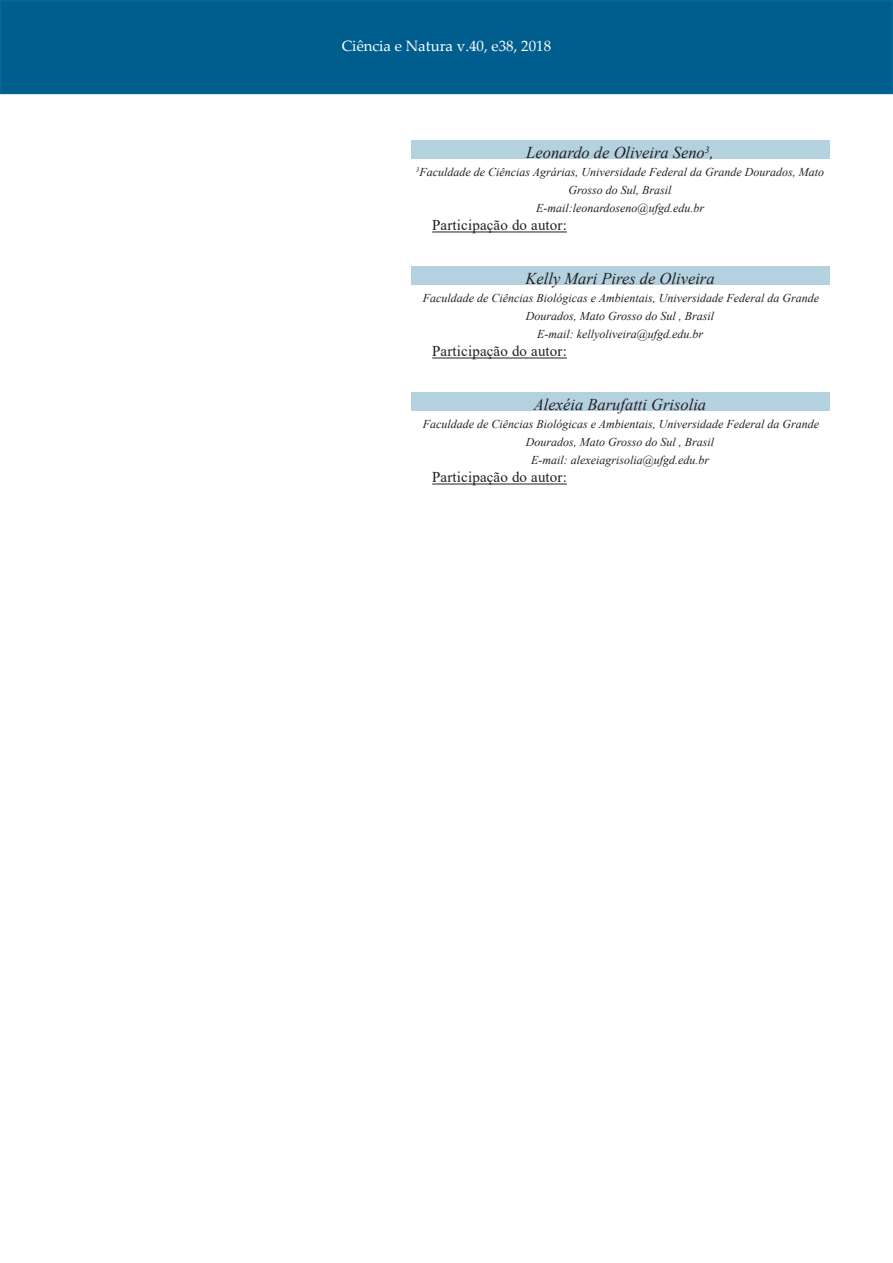
<style>
.page{position:relative;width:893px;height:1263px;background:#fff}
.page>*{position:absolute;margin:0;border:0;box-sizing:border-box;transform-origin:0 0}
.NomesAUTORES{font:italic 16.5px "Times New Roman";color:#231f20}
.TextoCORRIDO{font:15px "Times New Roman";letter-spacing:.01em;color:#231f20}
.t1{font:15px "Palatino Linotype";color:#fff}
.TitulacaoFiliacao{font:italic 12px/18px "Times New Roman";color:#231f20;text-align:center}
</style>
<div class="page">
<div style="left:0;top:0;width:893px;height:94px;background:#005e8e;border:2px solid #056699"></div>
<div style="left:411px;top:140px;width:418px;height:18px;background:#b4d1e0"></div>
<div style="left:411px;top:266px;width:418px;height:18px;background:#b4d1e0"></div>
<div style="left:411px;top:392px;width:418px;height:18px;background:#b4d1e0"></div>
<hr style="left:432px;top:232px;width:135px;height:1px;background:#231f20">
<hr style="left:432px;top:358px;width:135px;height:1px;background:#231f20">
<hr style="left:432px;top:484px;width:135px;height:1px;background:#231f20">
<p class="t1" style="left:342px;top:35px;width:211px">Ciência e Natura v.40, e38, 2018</p>
<p class="NomesAUTORES" style="left:526px;top:141px;width:189px">Leonardo de Oliveira Seno<sup>3</sup>,</p>
<p class="TitulacaoFiliacao" style="left:416px;top:163px;width:410px"><sup>3</sup>Faculdade de Ciências Agrárias, Universidade Federal da Grande Dourados, Mato<br>Grosso do Sul, Brasil</p>
<p class="TitulacaoFiliacao" style="left:536px;top:199px;width:169px">E-mail:leonardoseno@ufgd.edu.br</p>
<p class="TextoCORRIDO" style="left:432px;top:215px;width:136px">Participação do autor:</p>
<p class="NomesAUTORES" style="left:525px;top:267px;width:191px">Kelly Mari Pires de Oliveira</p>
<p class="TitulacaoFiliacao" style="left:423px;top:289px;width:398px">Faculdade de Ciências Biológicas e Ambientais, Universidade Federal da Grande<br>Dourados, Mato Grosso do Sul , Brasil</p>
<p class="TitulacaoFiliacao" style="left:537px;top:325px;width:168px">E-mail: kellyoliveira@ufgd.edu.br</p>
<p class="TextoCORRIDO" style="left:432px;top:341px;width:136px">Participação do autor:</p>
<p class="NomesAUTORES" style="left:534px;top:393px;width:174px">Alexéia Barufatti Grisolia</p>
<p class="TitulacaoFiliacao" style="left:423px;top:415px;width:398px">Faculdade de Ciências Biológicas e Ambientais, Universidade Federal da Grande<br>Dourados, Mato Grosso do Sul , Brasil</p>
<p class="TitulacaoFiliacao" style="left:531px;top:451px;width:180px">E-mail: alexeiagrisolia@ufgd.edu.br</p>
<p class="TextoCORRIDO" style="left:432px;top:467px;width:136px">Participação do autor:</p>
</div>
